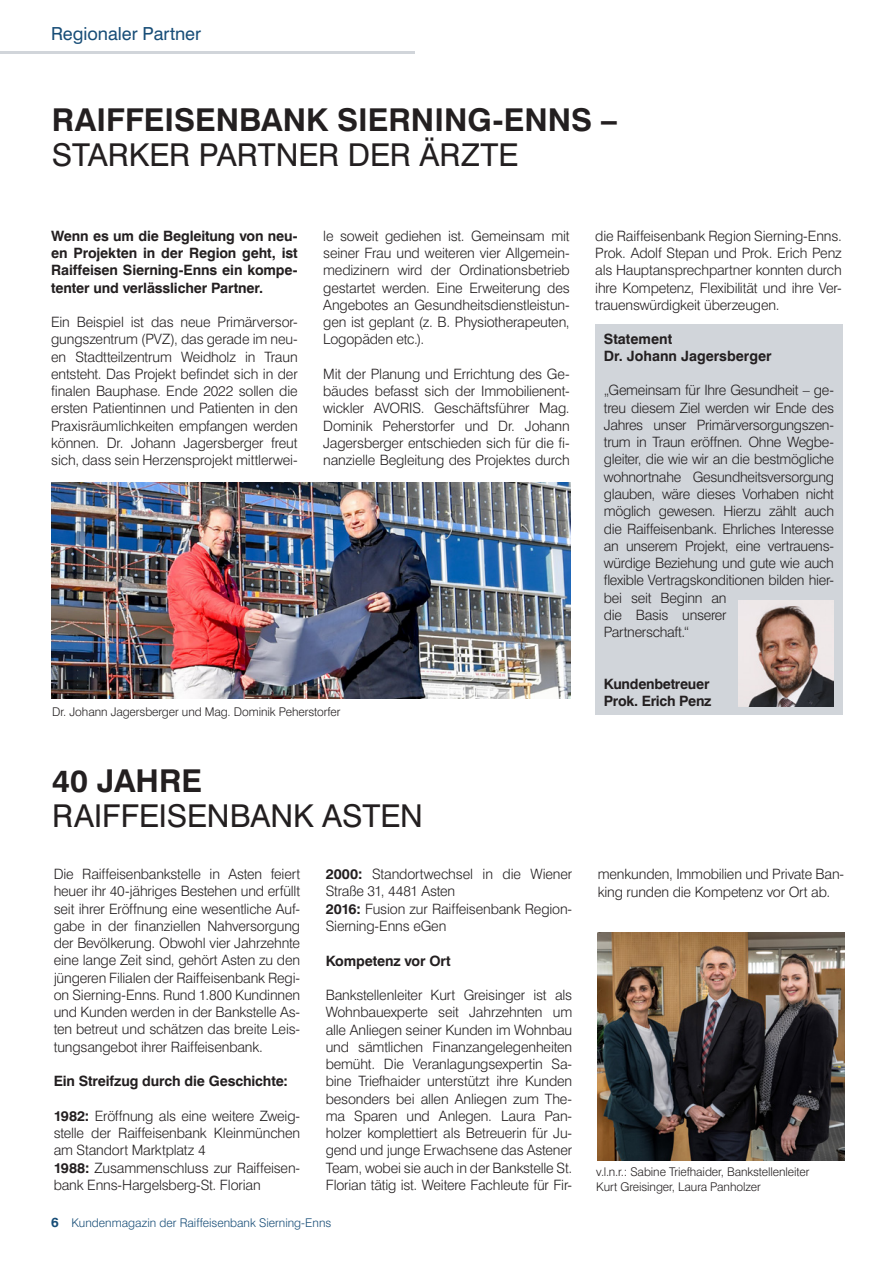
<style>
.page{position:relative;width:893px;height:1263px;background:#fff}
.page>*{position:absolute;margin:0;border:0;box-sizing:border-box;transform-origin:0 0}
.t1{font:31.5px "Swiss 721 BT";color:#231f20}
.t2{font:700 31.5px "Swiss 721 BT";color:#231f20}
.t3{font:18px "Swiss 721 BT";color:#174d77}
.t4{font:300 14.25px/17.2px "Swiss 721 BT";letter-spacing:-.02em;color:#231f20;text-align:justify}
.t5{font:700 14.25px/17.2px "Swiss 721 BT";letter-spacing:-.01em;color:#231f20}
.t6{font:300 12px/15px "Swiss 721 BT";letter-spacing:-.005em;color:#231f20}
.t7{font:300 12px "Swiss 721 BT";color:#174d77}
.s1{font-weight:700}
.s2{font-weight:700;font-size:13.5px}
</style>
<div class="page">
<hr style="left:0;top:51px;width:415px;height:2px;background:#d1d5da">
<img style="left:52px;top:482px;width:519px;height:217px">
<div style="left:595px;top:324px;width:247px;height:390px;background:#d1d5da"></div>
<img style="left:739px;top:600px;width:94px;height:107px">
<img style="left:598px;top:933px;width:246px;height:228px">
<p class="t3" style="left:51px;top:22px;width:152px">Regionaler Partner</p>
<h1 class="t2" style="left:52px;top:101px;width:567px">RAIFFEISENBANK SIERNING-ENNS –</h1>
<h1 class="t1" style="left:52px;top:135px;width:468px">STARKER PARTNER DER ÄRZTE</h1>
<p class="t5" style="left:51px;top:227px;width:248px;text-align:justify">Wenn es um die Begleitung von neu&shy;en Projekten in der Region geht, ist Raiffeisen Sierning-Enns ein kompe&shy;tenter und verlässlicher Partner.</p>
<p class="t4" style="left:51px;top:313px;width:248px">Ein Beispiel ist das neue Primärversor&shy;gungszentrum (PVZ), das gerade im neu&shy;en Stadtteilzentrum Weidholz in Traun entsteht. Das Projekt befindet sich in der finalen Bauphase. Ende 2022 sollen die ersten Patientinnen und Patienten in den Praxisräumlichkeiten empfangen werden können. Dr. Johann Jagersberger freut sich, dass sein Herzensprojekt mittlerwei-</p>
<p class="t4" style="left:323px;top:227px;width:248px">le soweit gediehen ist. Gemeinsam mit seiner Frau und weiteren vier Allgemein&shy;medizinern wird der Ordinationsbetrieb gestartet werden. Eine Erweiterung des Angebotes an Gesundheitsdienstleistun&shy;gen ist geplant (z. B. Physiotherapeuten, Logopäden etc.).</p>
<p class="t4" style="left:323px;top:365px;width:248px">Mit der Planung und Errichtung des Ge&shy;bäudes befasst sich der Immobilienent&shy;wickler AVORIS. Geschäftsführer Mag.<br>Dominik Peherstorfer und Dr. Johann Jagersberger entschieden sich für die fi&shy;nanzielle Begleitung des Projektes durch</p>
<p class="t6" style="left:52px;top:704px;width:290px">Dr. Johann Jagersberger und Mag. Dominik Peherstorfer</p>
<h1 class="t2" style="left:52px;top:762px;width:151px">40 JAHRE</h1>
<h1 class="t1" style="left:52px;top:797px;width:372px">RAIFFEISENBANK ASTEN</h1>
<p class="t4" style="left:54px;top:865px;width:248px">Die Raiffeisenbankstelle in Asten feiert heuer ihr 40-jähriges Bestehen und erfüllt seit ihrer Eröffnung eine wesentliche Auf&shy;gabe in der finanziellen Nahversorgung der Bevölkerung. Obwohl vier Jahrzehnte eine lange Zeit sind, gehört Asten zu den jüngeren Filialen der Raiffeisenbank Regi&shy;on Sierning-Enns. Rund 1.800 Kundinnen und Kunden werden in der Bankstelle As&shy;ten betreut und schätzen das breite Leis&shy;tungsangebot ihrer Raiffeisenbank.</p>
<p class="t5" style="left:54px;top:1072px;width:236px">Ein Streifzug durch die Geschichte:</p>
<p class="t4" style="left:54px;top:1107px;width:248px;text-align:left"><span class="s1">1982:</span> Eröffnung als eine weitere Zweig&shy;stelle der Raiffeisenbank Kleinmünchen am Standort Marktplatz 4<br><span class="s1">1988:</span> Zusammenschluss zur Raiffeisen&shy;bank Enns-Hargelsberg-St. Florian</p>
<p class="t4" style="left:326px;top:865px;width:248px;text-align:left"><span class="s1">2000:</span> Standortwechsel in die Wiener<br>Straße 31, 4481 Asten<br><span class="s1">2016:</span> Fusion zur Raiffeisenbank Region-<br>Sierning-Enns eGen</p>
<p class="t5" style="left:326px;top:952px;width:126px">Kompetenz vor Ort</p>
<p class="t4" style="left:326px;top:986px;width:248px">Bankstellenleiter Kurt Greisinger ist als Wohnbauexperte seit Jahrzehnten um alle Anliegen seiner Kunden im Wohnbau und sämtlichen Finanzangelegenheiten bemüht. Die Veranlagungsexpertin Sa&shy;bine Triefhaider unterstützt ihre Kunden besonders bei allen Anliegen zum The&shy;ma Sparen und Anlegen. Laura Pan&shy;holzer komplettiert als Betreuerin für Ju&shy;gend und junge Erwachsene das Astener Team, wobei sie auch in der Bankstelle St.<br>Florian tätig ist. Weitere Fachleute für Fir-</p>
<p class="t7" style="left:51px;top:1216px;width:282px"><span class="s2">6</span> Kundenmagazin der Raiffeisenbank Sierning-Enns</p>
<p class="t4" style="left:595px;top:227px;width:248px">die Raiffeisenbank Region Sierning-Enns.<br>Prok. Adolf Stepan und Prok. Erich Penz als Hauptansprechpartner konnten durch ihre Kompetenz, Flexibilität und ihre Ver&shy;trauenswürdigkeit überzeugen.</p>
<p class="t5" style="left:604px;top:330px;width:169px">Statement<br>Dr. Johann Jagersberger</p>
<p class="t4" style="left:604px;top:382px;width:232px;text-align:left">„Gemeinsam für Ihre Gesundheit – ge&shy;treu diesem Ziel werden wir Ende des Jahres unser Primärversorgungszen&shy;trum in Traun eröffnen. Ohne Wegbe&shy;gleiter, die wie wir an die bestmögliche wohnortnahe Gesundheitsversorgung glauben, wäre dieses Vorhaben nicht möglich gewesen. Hierzu zählt auch die Raiffeisenbank. Ehrliches Interesse an unserem Projekt, eine vertrauens&shy;würdige Beziehung und gute wie auch flexible Vertragskonditionen bilden hier&shy;bei seit Beginn an<br>die Basis unserer<br>Partnerschaft.“</p>
<p class="t5" style="left:604px;top:675px;width:109px">Kundenbetreuer<br>Prok. Erich Penz</p>
<p class="t4" style="left:598px;top:865px;width:248px">menkunden, Immobilien und Private Ban&shy;king runden die Kompetenz vor Ort ab.</p>
<p class="t6" style="left:596px;top:1164px;width:215px">v.l.n.r.: Sabine Triefhaider, Bankstellenleiter<br>Kurt Greisinger, Laura Panholzer</p>
</div>
